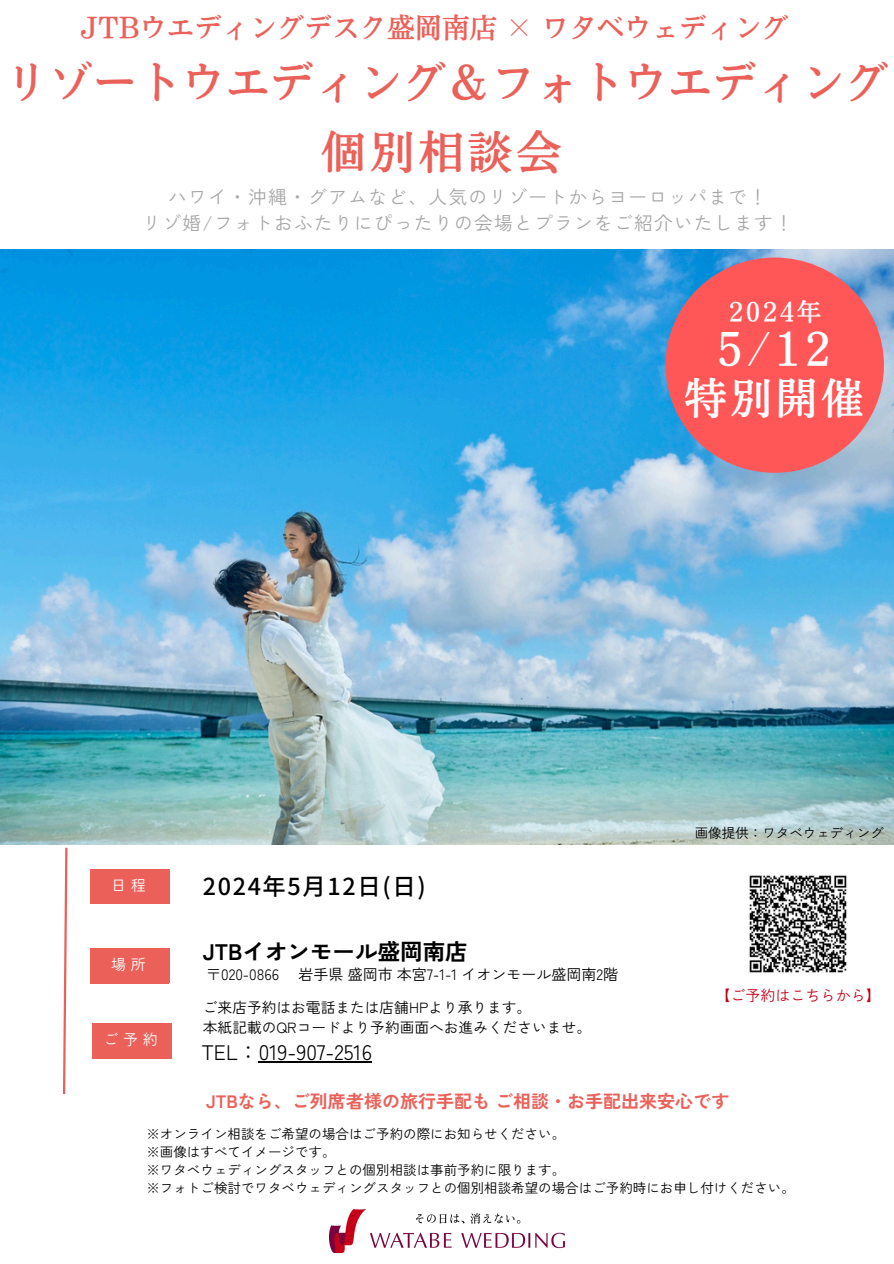
<style>
.page{position:relative;width:894px;height:1264px;background:#fff}
.page>*{position:absolute;margin:0;border:0;box-sizing:border-box;transform-origin:0 0}
.t1{font:45.3px "Nud Motoya Mincho Std W5";letter-spacing:.075em;color:#eb615a}
.t2{font:44.25px "Nud Motoya Mincho Std W5";color:#eb615a}
.t3{font:42.3px/48.3px "Nud Motoya Mincho Std W5";letter-spacing:.075em;color:#fff;text-align:center}
.t4{font:27.45px "Nud Motoya Mincho Std W5";color:#eb615a}
.t5{font:24.3px "Nud Motoya Mincho Std W5";letter-spacing:.075em;color:#fff}
.t6{font:500 23.4px "irohakaku C";letter-spacing:.07em;color:#000}
.t7{font:700 22.5px "Zen Kaku Gothic New";color:#000}
.t8{font:21px "Zen Kaku Gothic New";color:#000}
.t9{font:18.75px "Zen Kaku Gothic New";letter-spacing:.07em;color:#a6a6a6}
.t10{font:700 18px "Zen Kaku Gothic New";color:#eb615a}
.t11{font:15px "Zen Kaku Gothic New";color:#000}
.t12{font:15px "Zen Kaku Gothic New";color:#c40018}
.t13{font:15px "Zen Kaku Gothic New";letter-spacing:.3em;color:#fff}
.t14{font:14.7px "Zen Kaku Gothic New";color:#000}
.t15{font:13.5px "Zen Kaku Gothic New";color:#000}
</style>
<div class="page">
<img style="left:329px;top:1209px;width:235px;height:43px">
<svg style="left:63px;top:847px;width:5px;height:247px"></svg>
<div style="left:90px;top:869px;width:79px;height:34px;background:#eb615a"></div>
<div style="left:90px;top:948px;width:79px;height:35px;background:#eb615a"></div>
<div style="left:92px;top:1023px;width:79px;height:35px;background:#eb615a"></div>
<img style="left:0;top:249px;width:892px;height:595px">
<img style="left:749px;top:875px;width:98px;height:98px">
<div style="left:665px;top:257px;width:218px;height:216px;background:#ff5757;border-radius:50%"></div>
<hr style="left:259px;top:1061px;width:113px;height:1px;background:#000">
<p class="t4" style="left:80px;top:14px;width:710px">JTBウエディングデスク盛岡南店 × ワタベウェディング</p>
<p class="t2" style="left:4px;top:60px;width:886px">リゾートウエディング＆フォトウエディング</p>
<h5 class="t1" style="left:321px;top:129px;width:242px">個別相談会</h5>
<p class="t9" style="left:168px;top:182px;width:600px">ハワイ・沖縄・グアムなど、人気のリゾートからヨーロッパまで！</p>
<p class="t9" style="left:142px;top:208px;width:652px">リゾ婚/フォトおふたりにぴったりの会場とプランをご紹介いたします！</p>
<p class="t5" style="left:728px;top:300px;width:94px">2024年</p>
<p class="t3" style="left:684px;top:325px;width:181px">5/12<br>特別開催</p>
<h5 class="t13" style="left:111px;top:873px;width:36px">日程</h5>
<h4 class="t13" style="left:111px;top:953px;width:36px">場所</h4>
<p class="t13" style="left:104px;top:1028px;width:55px">ご予約</p>
<p class="t6" style="left:203px;top:869px;width:224px">2024年5月12日(日)</p>
<p class="t7" style="left:203px;top:934px;width:266px">JTBイオンモール盛岡南店</p>
<p class="t11" style="left:206px;top:962px;width:75px">〒020-0866</p>
<p class="t11" style="left:298px;top:962px;width:321px">岩手県盛岡市本宮7-1-1 イオンモール盛岡南2階</p>
<p class="t14" style="left:203px;top:995px;width:330px">ご来店予約はお電話または店舗HPより承ります。</p>
<h6 class="t14" style="left:203px;top:1015px;width:389px">本紙記載のQRコードより予約画面へお進みくださいませ。</h6>
<p class="t8" style="left:201px;top:1035px;width:172px">TEL：019-907-2516</p>
<p class="t15" style="left:694px;top:822px;width:191px">画像提供：ワタベウェディング</p>
<p class="t12" style="left:715px;top:983px;width:166px">【ご予約はこちらから】</p>
<p class="t10" style="left:206px;top:1087px;width:524px">JTBなら、ご列席者様の旅行手配もご相談・お手配出来安心です</p>
<p class="t15" style="left:146px;top:1123px;width:420px">※オンライン相談をご希望の場合はご予約の際にお知らせください。</p>
<p class="t15" style="left:146px;top:1141px;width:191px">※画像はすべてイメージです。</p>
<p class="t15" style="left:146px;top:1159px;width:420px">※ワタベウェディングスタッフとの個別相談は事前予約に限ります。</p>
<p class="t15" style="left:146px;top:1177px;width:650px">※フォトご検討でワタベウェディングスタッフとの個別相談希望の場合はご予約時にお申し付けください。</p>
</div>
